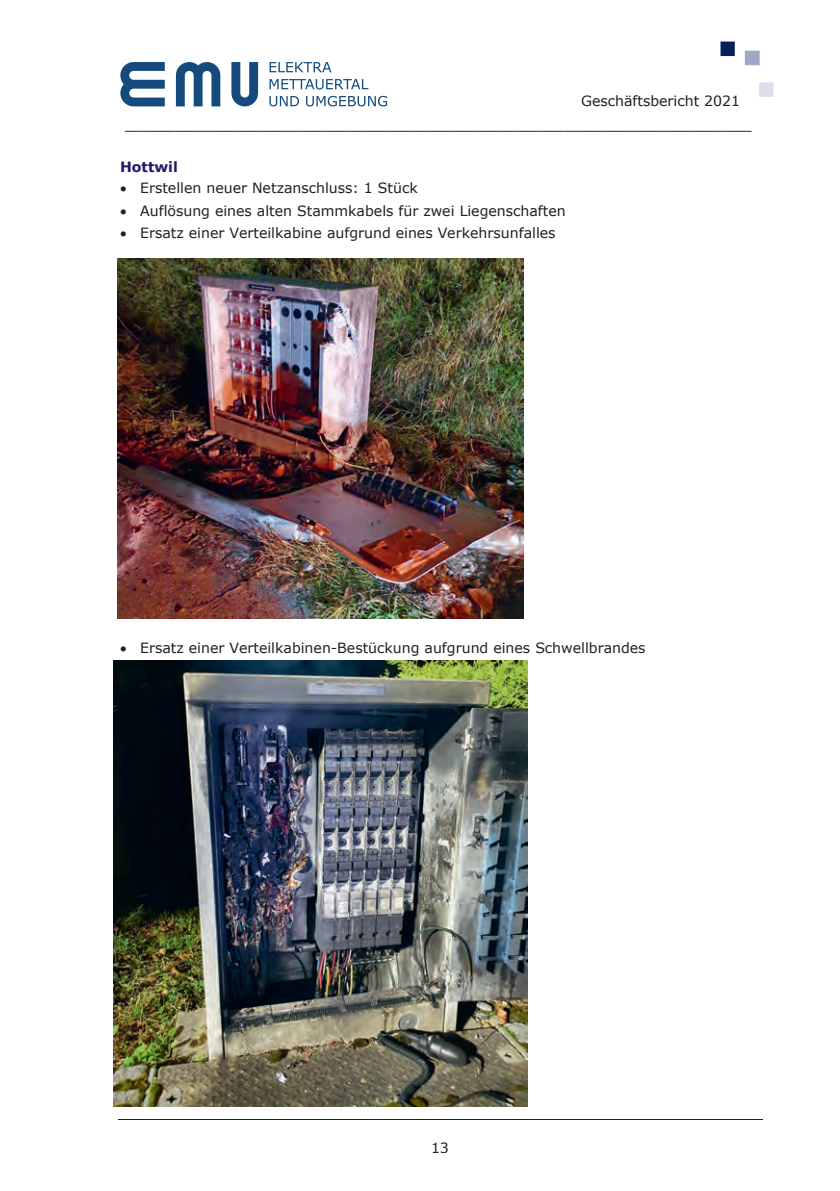
<style>
.page{position:relative;width:840px;height:1191px;background:#fff}
.page>*{position:absolute;margin:0;border:0;box-sizing:border-box;transform-origin:0 0}
.t1{font:19.8px "Verdana";color:#231f20}
.t2{font:14.2px "Verdana";color:#231f20}
.t3{font:700 14.2px "Verdana";color:#201b68}
</style>
<div class="page">
<img style="left:720px;top:42px;width:54px;height:55px">
<hr style="left:118px;top:1118px;width:643px;height:1px;background:#231f20">
<img style="left:117px;top:258px;width:406px;height:360px">
<img style="left:113px;top:660px;width:414px;height:446px">
<svg style="left:269px;top:62px;width:62px;height:10px"></svg>
<svg style="left:269px;top:79px;width:99px;height:10px"></svg>
<svg style="left:269px;top:96px;width:30px;height:10px"></svg>
<svg style="left:306px;top:96px;width:81px;height:10px"></svg>
<svg style="left:176px;top:62px;width:44px;height:44px"></svg>
<svg style="left:231px;top:62px;width:27px;height:44px"></svg>
<svg style="left:120px;top:62px;width:45px;height:44px"></svg>
<p class="t2" style="left:580px;top:92px;width:161px">Geschäftsbericht 2021</p>
<h1 class="t1" style="left:125px;top:109px;width:627px">__________________________________________________</h1>
<p class="t2" style="left:588px;top:92px;width:153px">Generalversammlung</p>
<p class="t3" style="left:120px;top:157px;width:59px">Hottwil</p>
<p class="t2" style="left:120px;top:179px;width:299px">• Erstellen neuer Netzanschluss: 1 Stück</p>
<p class="t2" style="left:120px;top:201px;width:447px">• Auflösung eines alten Stammkabels für zwei Liegenschaften</p>
<p class="t2" style="left:120px;top:224px;width:437px">• Ersatz einer Verteilkabine aufgrund eines Verkehrsunfalles</p>
<p class="t2" style="left:428px;top:205px;width:24px">zur</p>
<h1 class="t1" style="left:334px;top:224px;width:213px">Generalversammlung</h1>
<p class="t2" style="left:150px;top:634px;width:289px">- Genehmigung des Geschäftsberichtes</p>
<p class="t2" style="left:120px;top:639px;width:527px">• Ersatz einer Verteilkabinen-Bestückung aufgrund eines Schwellbrandes</p>
<p class="t2" style="left:431px;top:1138px;width:19px">13</p>
</div>
